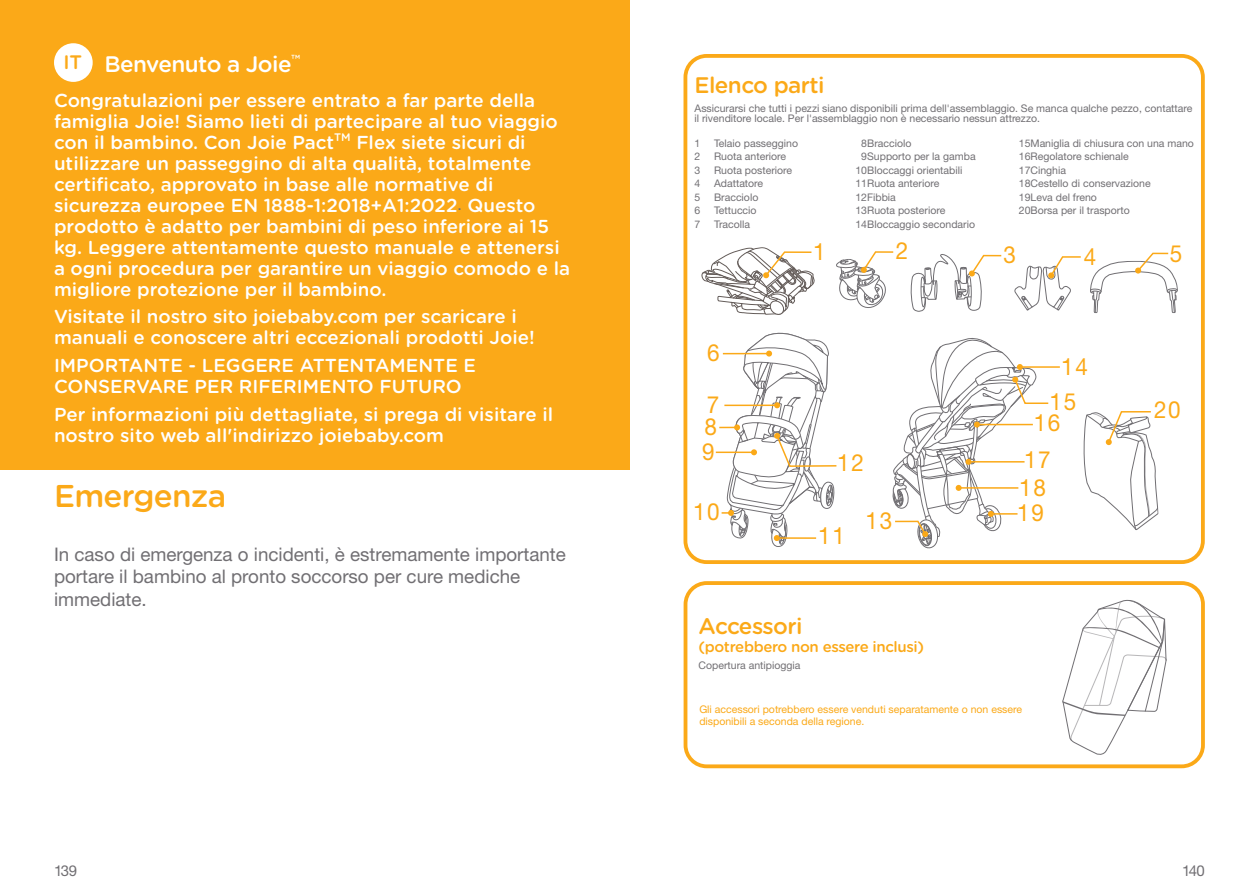
<style>
.page{position:relative;width:1259px;height:893px;background:#fff}
.page>*{position:absolute;margin:0;border:0;box-sizing:border-box;transform-origin:0 0}
.t1{font:500 31.5px "Gotham Rounded";letter-spacing:-.025em;color:#fba918}
.t2{font:23.7px/51.8px "Helvetica Neue LT Std";letter-spacing:.075em;color:#fba918;scale:.95 1}
.t3{font:500 22.5px "Gotham Rounded";letter-spacing:-.025em;color:#fba918}
.t4{font:500 22.5px "Gotham Rounded";letter-spacing:-.025em;color:#fff}
.t5{font:500 18.75px/21px "Gotham Rounded";color:#fff}
.t6{font:18.75px/22.5px "Helvetica Neue LT Std";color:#716f73}
.t7{font:500 15px "Gotham Rounded";letter-spacing:-.025em;color:#fba918}
.t8{font:15px "Helvetica Neue LT Std";letter-spacing:-.065em;color:#716f73}
.t9{font:10.5px/13.5px "Helvetica Neue LT Std";color:#716f73}
.t10{font:10.5px/12px "Helvetica Neue LT Std";color:#fba918}
.s1{font-size:19.5px;color:#fba918}
.s2{font-family:"Helvetica Neue LT Std";font-weight:400;font-size:15.75px;color:#716f73}
</style>
<div class="page">
<div style="left:683px;top:54px;width:521px;height:510px;border:4px solid #fba918;border-radius:21px"></div>
<div style="left:0;top:0;width:629px;height:469px;background:#fba918"></div>
<div style="left:54px;top:43px;width:39px;height:39px;background:#fff;border-radius:50%"></div>
<svg style="left:701px;top:247px;width:114px;height:68px"></svg>
<svg style="left:836px;top:251px;width:58px;height:57px"></svg>
<svg style="left:1014px;top:256px;width:67px;height:55px"></svg>
<svg style="left:1090px;top:252px;width:87px;height:61px"></svg>
<hr style="left:716px;top:452px;width:38px;height:1px;background:#fba918">
<svg style="left:719px;top:332px;width:118px;height:215px"></svg>
<svg style="left:1083px;top:411px;width:75px;height:119px"></svg>
<hr style="left:1020px;top:366px;width:40px;height:2px;background:#fba918">
<svg style="left:892px;top:338px;width:157px;height:211px"></svg>
<svg style="left:910px;top:254px;width:92px;height:58px"></svg>
<div style="left:683px;top:581px;width:521px;height:187px;border:4px solid #fba918;border-radius:21px"></div>
<svg style="left:1062px;top:599px;width:104px;height:156px"></svg>
<p class="t4" style="left:63px;top:48px;width:238px"><span class="s1">IT</span> Benvenuto a Joie<sup>™</sup></p>
<p class="t5" style="left:54px;top:89px;width:517px">Congratulazioni per essere entrato a far parte della famiglia Joie! Siamo lieti di partecipare al tuo viaggio con il bambino. Con Joie Pact<sup>TM</sup> Flex siete sicuri di utilizzare un passeggino di alta qualità, totalmente certificato, approvato in base alle normative di sicurezza europee EN 1888-1:2018+A1:2022<span class="s2">.</span> Questo prodotto è adatto per bambini di peso inferiore ai 15 kg. Leggere attentamente questo manuale e attenersi a ogni procedura per garantire un viaggio comodo e la migliore protezione per il bambino.</p>
<p class="t5" style="left:54px;top:305px;width:482px">Visitate il nostro sito joiebaby.com per scaricare i manuali e conoscere altri eccezionali prodotti Joie!</p>
<p class="t5" style="left:54px;top:354px;width:423px">IMPORTANTE - LEGGERE ATTENTAMENTE E<br>CONSERVARE PER RIFERIMENTO FUTURO</p>
<p class="t5" style="left:54px;top:403px;width:500px">Per informazioni più dettagliate, si prega di visitare il nostro sito web all'indirizzo joiebaby.com</p>
<h1 class="t1" style="left:54px;top:473px;width:174px">Emergenza</h1>
<p class="t6" style="left:54px;top:543px;width:513px">In caso di emergenza o incidenti, è estremamente importante portare il bambino al pronto soccorso per cure mediche immediate.</p>
<p class="t3" style="left:694px;top:69px;width:132px">Elenco parti</p>
<p class="t9" style="left:694px;top:103px;width:499px;line-height:10.5px">Assicurarsi che tutti i pezzi siano disponibili prima dell'assemblaggio. Se manca qualche pezzo, contattare il rivenditore locale. Per l'assemblaggio non è necessario nessun attrezzo.</p>
<p class="t9" style="left:694px;top:136px;width:7px">1</p>
<p class="t9" style="left:714px;top:136px;width:86px">Telaio passeggino</p>
<p class="t9" style="left:694px;top:150px;width:7px">2</p>
<p class="t9" style="left:714px;top:150px;width:74px">Ruota anteriore</p>
<p class="t9" style="left:694px;top:163px;width:7px">3</p>
<p class="t9" style="left:714px;top:163px;width:80px">Ruota posteriore</p>
<p class="t9" style="left:694px;top:177px;width:7px">4</p>
<p class="t9" style="left:714px;top:177px;width:51px">Adattatore</p>
<p class="t9" style="left:694px;top:190px;width:7px">5</p>
<p class="t9" style="left:714px;top:190px;width:46px">Bracciolo</p>
<p class="t9" style="left:694px;top:204px;width:7px">6</p>
<p class="t9" style="left:714px;top:204px;width:44px">Tettuccio</p>
<p class="t9" style="left:694px;top:217px;width:7px">7</p>
<p class="t9" style="left:714px;top:217px;width:38px">Tracolla</p>
<p class="t9" style="left:861px;top:136px;width:52px">8Bracciolo</p>
<p class="t9" style="left:861px;top:150px;width:116px">9Supporto per la gamba</p>
<p class="t9" style="left:855px;top:163px;width:108px">10Bloccaggi orientabili</p>
<p class="t9" style="left:855px;top:177px;width:85px">11Ruota anteriore</p>
<p class="t9" style="left:855px;top:190px;width:42px">12Fibbia</p>
<p class="t9" style="left:855px;top:204px;width:91px">13Ruota posteriore</p>
<p class="t9" style="left:855px;top:217px;width:121px">14Bloccaggio secondario</p>
<p class="t9" style="left:1019px;top:136px;width:177px">15Maniglia di chiusura con una mano<br>16Regolatore schienale<br>17Cinghia<br>18Cestello di conservazione<br>19Leva del freno<br>20Borsa per il trasporto</p>
<p class="t2" style="left:707px;top:326px;width:15px">6<br>7</p>
<p class="t2" style="left:702px;top:425px;width:15px">9</p>
<p class="t2" style="left:704px;top:401px;width:15px">8</p>
<p class="t2" style="left:693px;top:485px;width:30px">10</p>
<p class="t2" style="left:813px;top:225px;width:15px">1</p>
<p class="t2" style="left:896px;top:225px;width:15px">2</p>
<p class="t2" style="left:1083px;top:230px;width:15px">4</p>
<p class="t2" style="left:1170px;top:227px;width:15px">5</p>
<p class="t2" style="left:1003px;top:229px;width:15px">3</p>
<p class="t2" style="left:837px;top:437px;width:30px">12</p>
<p class="t2" style="left:818px;top:510px;width:30px">11</p>
<p class="t2" style="left:865px;top:494px;width:30px">13</p>
<p class="t2" style="left:1049px;top:348px;width:42px;line-height:35.4px;text-align:center">14<br>15</p>
<p class="t2" style="left:1033px;top:397px;width:30px">16</p>
<p class="t2" style="left:1019px;top:445px;width:35px;line-height:27.8px">17<br>18</p>
<p class="t2" style="left:1017px;top:487px;width:30px">19</p>
<p class="t2" style="left:1154px;top:383px;width:30px">20</p>
<p class="t3" style="left:698px;top:610px;width:105px">Accessori</p>
<p class="t7" style="left:698px;top:636px;width:227px">(potrebbero non essere inclusi)</p>
<p class="t9" style="left:698px;top:658px;width:103px">Copertura antipioggia</p>
<p class="t10" style="left:699px;top:703px;width:324px">Gli accessori potrebbero essere venduti separatamente o non essere disponibili a seconda della regione.</p>
<p class="t8" style="left:54px;top:861px;width:25px">139</p>
<p class="t8" style="left:1182px;top:862px;width:24px">140</p>
</div>
